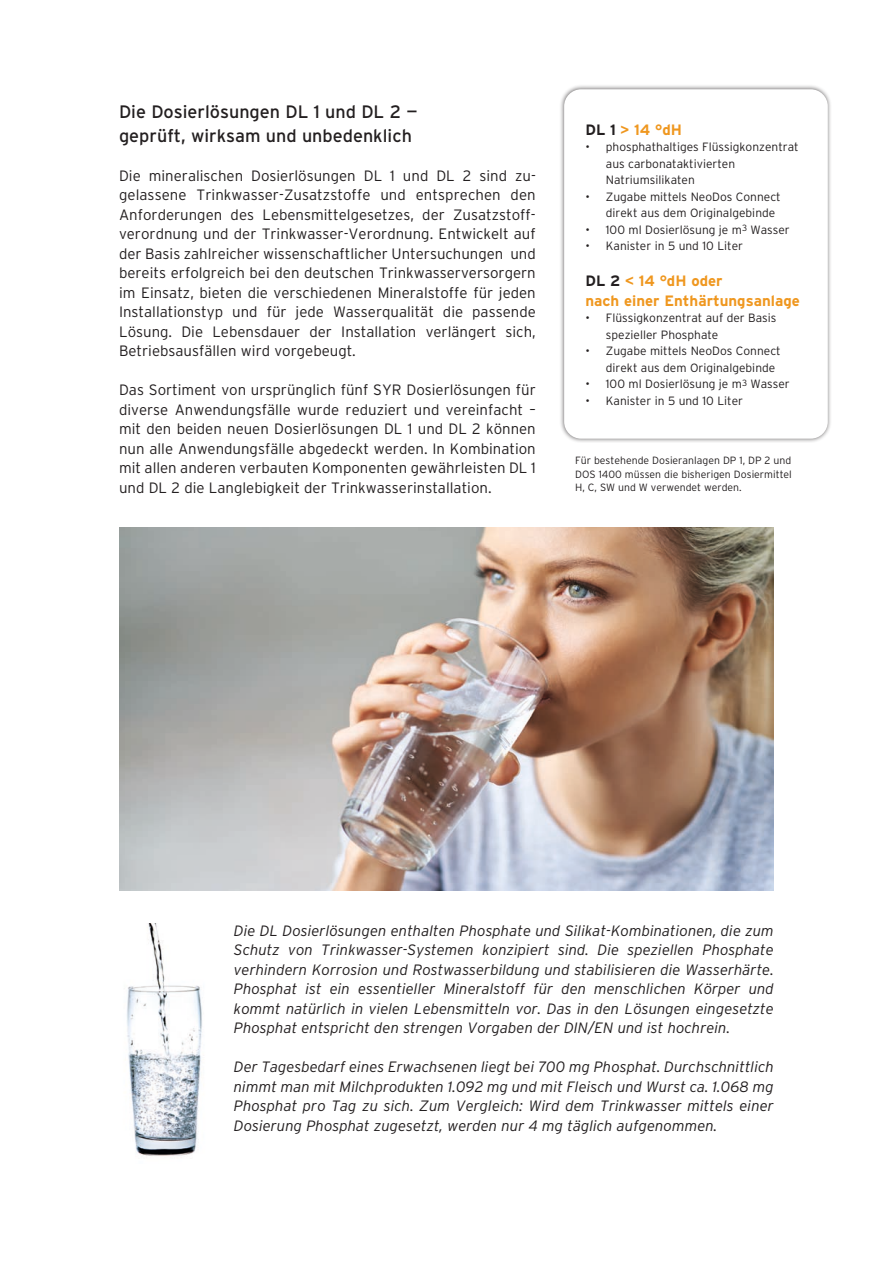
<style>
.page{position:relative;width:893px;height:1263px;background:#fff}
.page>*{position:absolute;margin:0;border:0;box-sizing:border-box;transform-origin:0 0}
.t1{font:18px "Interstate";color:#231f20}
.t2{font:300 15px/19.5px "Interstate";color:#231f20;text-align:justify}
.t3{font:italic 300 15px/19.5px "Interstate";color:#231f20;text-align:justify}
.t4{font:700 15px "Interstate";color:#ef971f}
.t5{font:300 12px/16.5px "Interstate";color:#231f20}
.t6{font:300 10.5px "Interstate";color:#231f20}
.s1{color:#231f20}
.s2{font-family:"Arial"}
</style>
<div class="page">
<img style="left:119px;top:527px;width:655px;height:364px">
<div style="left:559px;top:85px;width:273px;height:358px;background:#231f20;opacity:.6"></div>
<div style="left:564px;top:89px;width:264px;height:350px;background:#fff;border-radius:17px"></div>
<img style="left:126px;top:924px;width:76px;height:232px">
<p class="t1" style="left:119px;top:101px;width:300px">Die Dosierlösungen DL 1 und DL 2 —</p>
<p class="t1" style="left:119px;top:125px;width:294px">geprüft, wirksam und unbedenklich</p>
<p class="t2" style="left:119px;top:165px;width:418px">Die mineralischen Dosierlösungen DL 1 und DL 2 sind zu&shy;gelassene Trinkwasser-Zusatzstoffe und entsprechen den Anforderungen des Lebensmittelgesetzes, der Zusatzstoff&shy;verordnung und der Trinkwasser-Verordnung. Entwickelt auf der Basis zahlreicher wissenschaftlicher Untersuchungen und bereits erfolgreich bei den deutschen Trinkwasserversorgern im Einsatz, bieten die verschiedenen Mineralstoffe für jeden Installationstyp und für jede Wasserqualität die passende Lösung. Die Lebensdauer der Installation verlängert sich, Betriebsausfällen wird vorgebeugt.</p>
<p class="t2" style="left:119px;top:380px;width:418px">Das Sortiment von ursprünglich fünf SYR Dosierlösungen für diverse Anwendungsfälle wurde reduziert und vereinfacht – mit den beiden neuen Dosierlösungen DL 1 und DL 2 können nun alle Anwendungsfälle abgedeckt werden. In Kombination mit allen anderen verbauten Komponenten gewährleisten DL 1 und DL 2 die Langlebigkeit der Trinkwasserinstallation.</p>
<p class="t4" style="left:585px;top:121px;width:98px"><span class="s1">DL 1</span> <span class="s2">&gt;</span> 14 °dH</p>
<p class="t5" style="left:606px;top:139px;width:194px;text-indent:-20px">• phosphathaltiges Flüssigkonzentrat aus carbonataktivierten<br>Natriumsilikaten</p>
<p class="t5" style="left:606px;top:188px;width:176px;text-indent:-20px">• Zugabe mittels NeoDos Connect direkt aus dem Originalgebinde</p>
<p class="t5" style="left:585px;top:221px;width:206px">• 100 ml Dosierlösung je m<sup>3</sup> Wasser</p>
<p class="t5" style="left:585px;top:238px;width:159px">• Kanister in 5 und 10 Liter</p>
<p class="t4" style="left:585px;top:273px;width:139px"><span class="s1">DL 2</span> <span class="s2">&lt;</span> 14 °dH oder</p>
<p class="t4" style="left:585px;top:292px;width:216px">nach einer Enthärtungsanlage</p>
<p class="t5" style="left:585px;top:310px;width:193px">• Flüssigkonzentrat auf der Basis</p>
<p class="t5" style="left:606px;top:326px;width:114px">spezieller Phosphate</p>
<p class="t5" style="left:606px;top:343px;width:176px;text-indent:-20px">• Zugabe mittels NeoDos Connect direkt aus dem Originalgebinde</p>
<p class="t5" style="left:585px;top:376px;width:206px">• 100 ml Dosierlösung je m<sup>3</sup> Wasser</p>
<p class="t5" style="left:585px;top:392px;width:159px">• Kanister in 5 und 10 Liter</p>
<p class="t6" style="left:575px;top:455px;width:218px">Für bestehende Dosieranlagen DP 1, DP 2 und</p>
<p class="t6" style="left:575px;top:468px;width:218px">DOS 1400 müssen die bisherigen Dosiermittel</p>
<p class="t6" style="left:575px;top:482px;width:168px">H, C, SW und W verwendet werden.</p>
<p class="t3" style="left:234px;top:921px;width:542px">Die DL Dosierlösungen enthalten Phosphate und Silikat-Kombinationen, die zum Schutz von Trinkwasser-Systemen konzipiert sind. Die speziellen Phosphate verhindern Korrosion und Rostwasserbildung und stabilisieren die Wasserhärte.<br>Phosphat ist ein essentieller Mineralstoff für den menschlichen Körper und kommt natürlich in vielen Lebensmitteln vor. Das in den Lösungen eingesetzte Phosphat entspricht den strengen Vorgaben der DIN/EN und ist hochrein.</p>
<p class="t3" style="left:234px;top:1057px;width:542px">Der Tagesbedarf eines Erwachsenen liegt bei 700 mg Phosphat. Durchschnittlich nimmt man mit Milchprodukten 1.092 mg und mit Fleisch und Wurst ca. 1.068 mg Phosphat pro Tag zu sich. Zum Vergleich: Wird dem Trinkwasser mittels einer Dosierung Phosphat zugesetzt, werden nur 4 mg täglich aufgenommen.</p>
</div>
